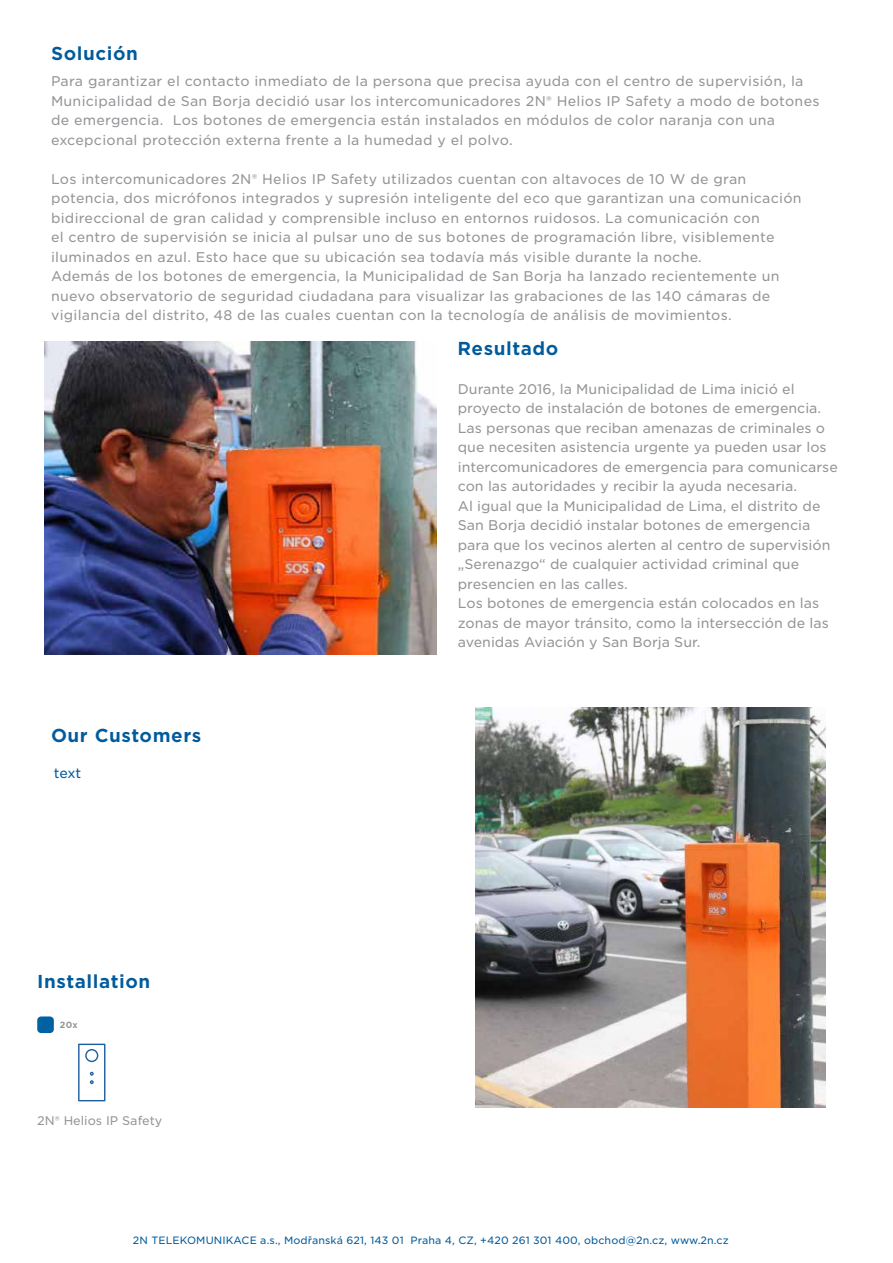
<style>
.page{position:relative;width:893px;height:1263px;background:#fff}
.page>*{position:absolute;margin:0;border:0;box-sizing:border-box;transform-origin:0 0}
.t1{font:700 18px "Gotham S Sm";letter-spacing:.03em;color:#005b9d}
.t2{font:13.5px/19.5px "Gotham S Sm";letter-spacing:.02em;color:#939598}
.t3{font:13.5px/19.5px "Gotham S Sm";color:#939598}
.t4{font:13.5px "Gotham S Sm";color:#005b9d}
.t5{font:12px "Gotham S Sm";color:#939598}
.t6{font:10.2px "Gotham S Sm";letter-spacing:.01em;color:#005a9c}
.t7{font:700 9px "Gotham";color:#939598}
</style>
<div class="page">
<div style="left:37px;top:1016px;width:17px;height:17px;background:#0062a0;border-radius:4px"></div>
<img style="left:476px;top:708px;width:349px;height:399px">
<img style="left:45px;top:341px;width:391px;height:314px">
<svg style="left:78px;top:1044px;width:27px;height:57px"></svg>
<h1 class="t1" style="left:51px;top:41px;width:88px">Solución</h1>
<p class="t2" style="left:51px;top:71px;width:770px">Para garantizar el contacto inmediato de la persona que precisa ayuda con el centro de supervisión, la Municipalidad de San Borja decidió usar los intercomunicadores 2N® Helios IP Safety a modo de botones de emergencia. Los botones de emergencia están instalados en módulos de color naranja con una excepcional protección externa frente a la humedad y el polvo.</p>
<p class="t2" style="left:51px;top:169px;width:752px">Los intercomunicadores 2N® Helios IP Safety utilizados cuentan con altavoces de 10 W de gran potencia, dos micrófonos integrados y supresión inteligente del eco que garantizan una comunicación bidireccional de gran calidad y comprensible incluso en entornos ruidosos. La comunicación con<br>el centro de supervisión se inicia al pulsar uno de sus botones de programación libre, visiblemente iluminados en azul. Esto hace que su ubicación sea todavía más visible durante la noche.<br>Además de los botones de emergencia, la Municipalidad de San Borja ha lanzado recientemente un nuevo observatorio de seguridad ciudadana para visualizar las grabaciones de las 140 cámaras de vigilancia del distrito, 48 de las cuales cuentan con la tecnología de análisis de movimientos.</p>
<h1 class="t1" style="left:458px;top:335px;width:102px">Resultado</h1>
<h1 class="t1" style="left:51px;top:723px;width:152px">Our Customers</h1>
<p class="t4" style="left:54px;top:764px;width:29px">text</p>
<h1 class="t1" style="left:37px;top:969px;width:115px">Installation</h1>
<p class="t7" style="left:60px;top:1019px;width:19px">20x</p>
<p class="t5" style="left:37px;top:1112px;width:127px">2N® Helios IP Safety</p>
<p class="t3" style="left:458px;top:379px;width:381px">Durante 2016, la Municipalidad de Lima inició el proyecto de instalación de botones de emergencia.<br>Las personas que reciban amenazas de criminales o que necesiten asistencia urgente ya pueden usar los intercomunicadores de emergencia para comunicarse con las autoridades y recibir la ayuda necesaria.<br>Al igual que la Municipalidad de Lima, el distrito de San Borja decidió instalar botones de emergencia para que los vecinos alerten al centro de supervisión „Serenazgo“ de cualquier actividad criminal que presencien en las calles.<br>Los botones de emergencia están colocados en las zonas de mayor tránsito, como la intersección de las avenidas Aviación y San Borja Sur.</p>
<p class="t6" style="left:133px;top:1234px;width:597px">2N TELEKOMUNIKACE a.s., Modřanská 621, 143 01 Praha 4, CZ, +420 261 301 400, obchod@2n.cz, www.2n.cz</p>
</div>
